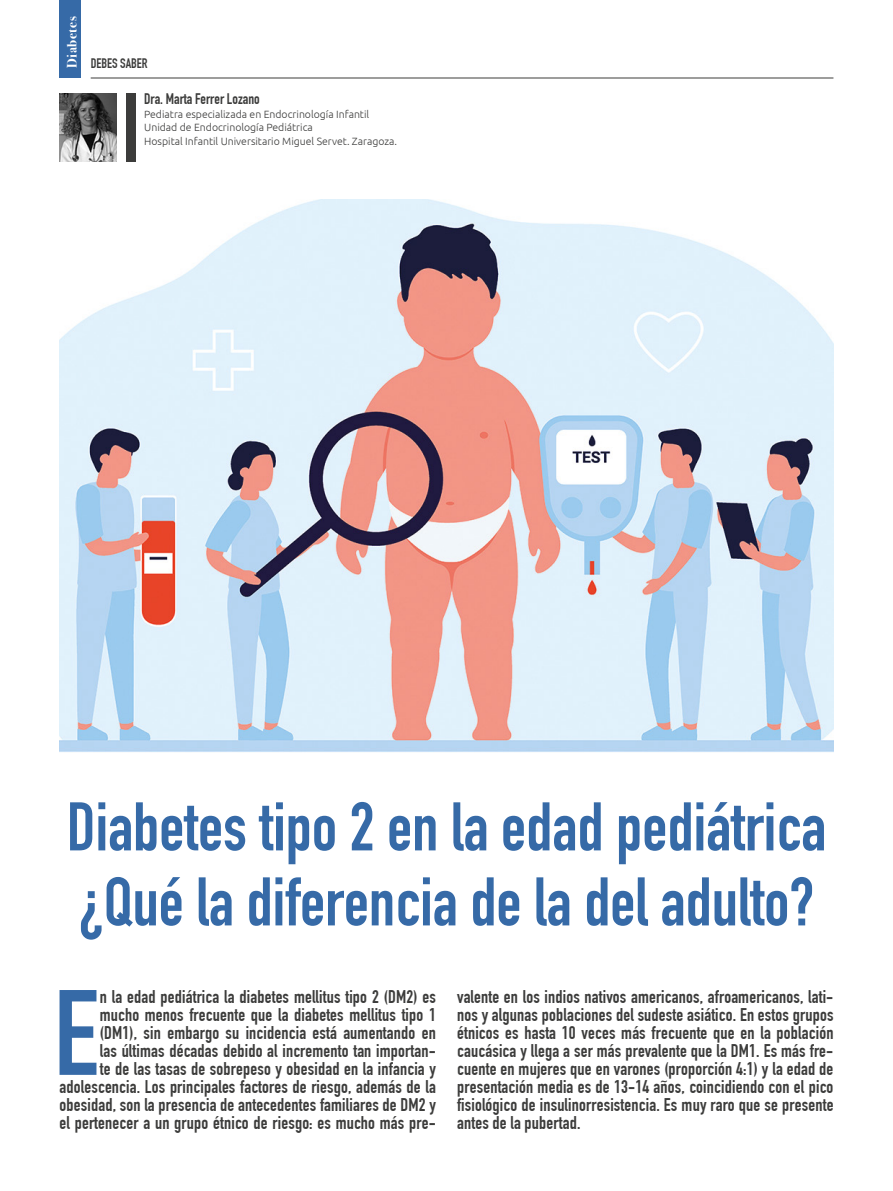
<style>
.page{position:relative;width:893px;height:1191px;background:#fff}
.page>*{position:absolute;margin:0;border:0;box-sizing:border-box;transform-origin:0 0}
.t1{font:119.1px "DIN Engschrift Std";color:#366aa7}
.t2{font:67.5px/75px "DIN Engschrift Std";color:#366aa7}
.t3{font:18px/18px "DIN Engschrift Std";letter-spacing:.01em;color:#3c3c3b;text-align:right}
.t4{font:15px "DIN Engschrift Std";color:#3c3c3b}
.t5{font:13.5px "DIN Engschrift Std";color:#3c3c3b}
.t6{font:700 13.5px "Bodoni Svty Two ITCTT";letter-spacing:.04em;color:#fff}
.t7{font:300 10.5px/13.5px "Ubuntu";color:#3c3c3b}
</style>
<div class="page">
<hr style="left:91px;top:78px;width:742px;height:1px;background:#3c3c3b">
<div style="left:60px;top:0;width:21px;height:78px;background:#366aa7"></div>
<img style="left:60px;top:94px;width:57px;height:68px">
<div style="left:126px;top:94px;width:9px;height:68px;background:#3c3c3b"></div>
<img style="left:60px;top:200px;width:773px;height:552px">
<p class="t6" style="left:61px;top:68px;width:53px;rotate:-90deg">Diabetes</p>
<p class="t5" style="left:91px;top:55px;width:58px">DEBES SABER</p>
<p class="t4" style="left:144px;top:90px;width:117px">Dra. Marta Ferrer Lozano</p>
<p class="t7" style="left:144px;top:107px;width:254px">Pediatra especializada en Endocrinología Infantil<br>Unidad de Endocrinología Pediátrica<br>Hospital Infantil Universitario Miguel Servet. Zaragoza.</p>
<h2 class="t2" style="left:67px;top:789px;width:761px">Diabetes tipo 2 en la edad pediátrica ¿Qué la diferencia de la del adulto?</h2>
<p class="t3" style="left:60px;top:987px;width:378px">n la edad pediátrica la diabetes mellitus tipo 2 (DM2) es mucho menos frecuente que la diabetes mellitus tipo 1 (DM1), sin embargo su incidencia está aumentando en<br>las últimas décadas debido al incremento tan importan-<br>te de las tasas de sobrepeso y obesidad en la infancia y adolescencia. Los principales factores de riesgo, además de la obesidad, son la presencia de antecedentes familiares de DM2 y el pertenecer a un grupo étnico de riesgo: es mucho más pre-</p>
<p class="t3" style="left:457px;top:987px;width:378px;text-align:justify">valente en los indios nativos americanos, afroamericanos, lati&shy;nos y algunas poblaciones del sudeste asiático. En estos grupos étnicos es hasta 10 veces más frecuente que en la población caucásica y llega a ser más prevalente que la DM1. Es más fre&shy;cuente en mujeres que en varones (proporción 4:1) y la edad de presentación media es de 13-14 años, coincidiendo con el pico fisiológico de insulinorresistencia. Es muy raro que se presente antes de la pubertad.</p>
<h1 class="t1" style="left:54px;top:963px;width:46px">E</h1>
</div>
